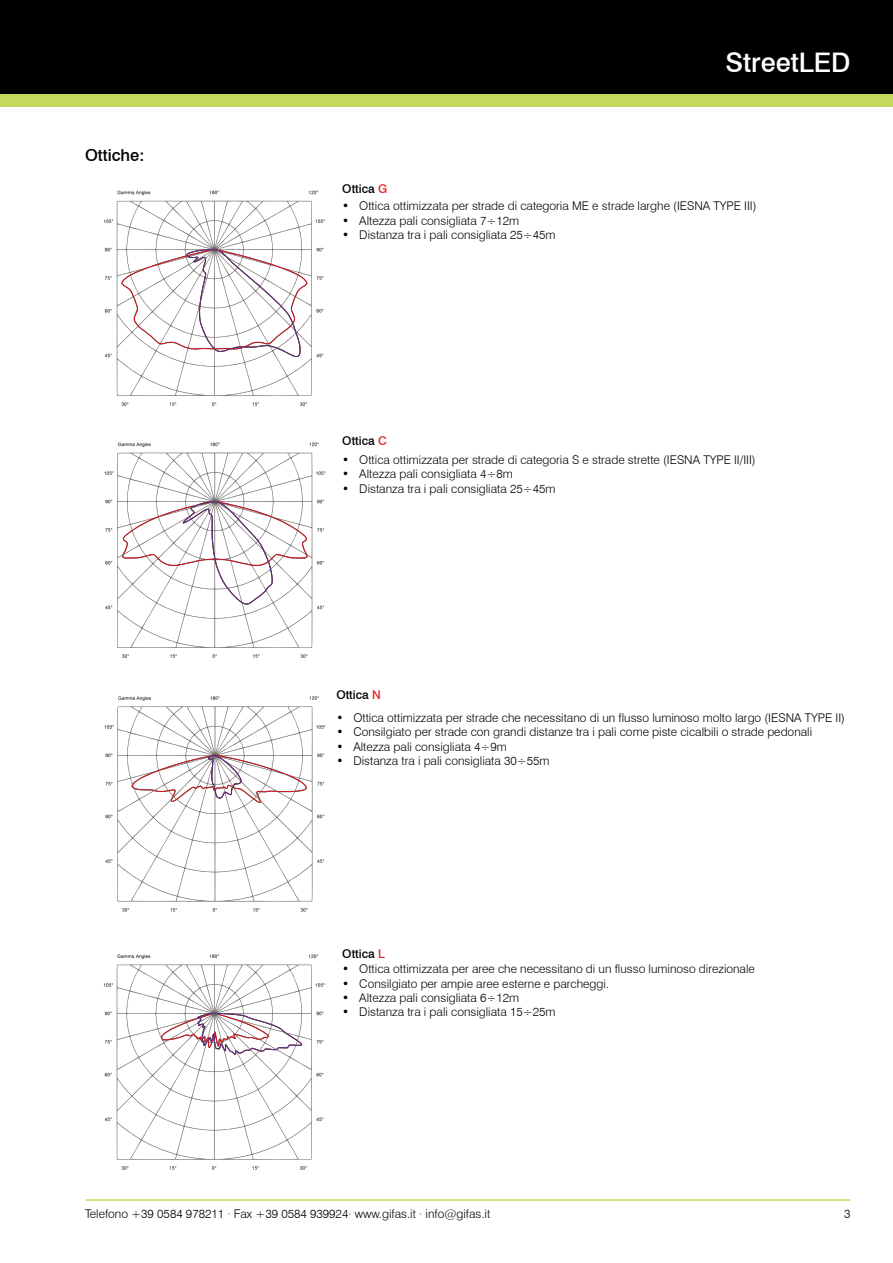
<style>
.page{position:relative;width:893px;height:1263px;background:#fff}
.page>*{position:absolute;margin:0;border:0;box-sizing:border-box;transform-origin:0 0}
.t1{font:500 27px "Swiss 721 BT";color:#fff}
.t2{font:500 16.5px "Swiss 721 BT";color:#000}
.t3{font:300 12px "Swiss 721 BT";color:#000}
.t4{font:500 12px "Swiss 721 BT";color:#000}
.s1{color:#e52321}
</style>
<div class="page">
<div style="left:0;top:89px;width:893px;height:17px;background:#c6d75e"></div>
<div style="left:0;top:0;width:893px;height:94px;background:#000"></div>
<hr style="left:85px;top:1199px;width:765px;height:2px;background:#c6d75e">
<svg style="left:104px;top:190px;width:221px;height:216px"></svg>
<svg style="left:121px;top:249px;width:186px;height:108px"></svg>
<svg style="left:104px;top:442px;width:221px;height:216px"></svg>
<svg style="left:122px;top:501px;width:185px;height:103px"></svg>
<svg style="left:104px;top:696px;width:221px;height:216px"></svg>
<svg style="left:132px;top:755px;width:175px;height:48px"></svg>
<svg style="left:104px;top:954px;width:221px;height:216px"></svg>
<svg style="left:161px;top:1013px;width:141px;height:42px"></svg>
<h2 class="t2" style="left:85px;top:145px;width:61px">Ottiche:</h2>
<p class="t4" style="left:342px;top:182px;width:47px">Ottica <span class="s1">G</span></p>
<h1 class="t1" style="left:725px;top:46px;width:127px">StreetLED</h1>
<p class="t3" style="left:342px;top:199px;width:416px">• Ottica ottimizzata per strade di categoria ME e strade larghe (IESNA TYPE III)</p>
<p class="t3" style="left:342px;top:213px;width:178px">• Altezza pali consigliata 7÷12m</p>
<p class="t3" style="left:342px;top:228px;width:215px">• Distanza tra i pali consigliata 25÷45m</p>
<p class="t4" style="left:342px;top:434px;width:46px">Ottica <span class="s1">C</span></p>
<p class="t3" style="left:342px;top:452px;width:415px">• Ottica ottimizzata per strade di categoria S e strade strette (IESNA TYPE II/III)</p>
<p class="t3" style="left:342px;top:467px;width:172px">• Altezza pali consigliata 4÷8m</p>
<p class="t3" style="left:342px;top:481px;width:215px">• Distanza tra i pali consigliata 25÷45m</p>
<p class="t4" style="left:336px;top:687px;width:46px">Ottica <span class="s1">N</span></p>
<p class="t3" style="left:336px;top:710px;width:510px">• Ottica ottimizzata per strade che necessitano di un flusso luminoso molto largo (IESNA TYPE II)</p>
<p class="t3" style="left:336px;top:725px;width:477px">• Consilgiato per strade con grandi distanze tra i pali come piste cicalbili o strade pedonali</p>
<p class="t3" style="left:336px;top:739px;width:172px">• Altezza pali consigliata 4÷9m</p>
<p class="t3" style="left:336px;top:754px;width:215px">• Distanza tra i pali consigliata 30÷55m</p>
<p class="t4" style="left:342px;top:946px;width:44px">Ottica <span class="s1">L</span></p>
<p class="t3" style="left:342px;top:961px;width:414px">• Ottica ottimizzata per aree che necessitano di un flusso luminoso direzionale</p>
<p class="t3" style="left:342px;top:976px;width:268px">• Consilgiato per ampie aree esterne e parcheggi.</p>
<p class="t3" style="left:342px;top:990px;width:178px">• Altezza pali consigliata 6÷12m</p>
<p class="t3" style="left:342px;top:1005px;width:215px">• Distanza tra i pali consigliata 15÷25m</p>
<p class="t3" style="left:85px;top:1207px;width:407px">Telefono +39 0584 978211 · Fax +39 0584 939924· www.gifas.it · info@gifas.it</p>
<p class="t3" style="left:844px;top:1207px;width:8px">3</p>
</div>
